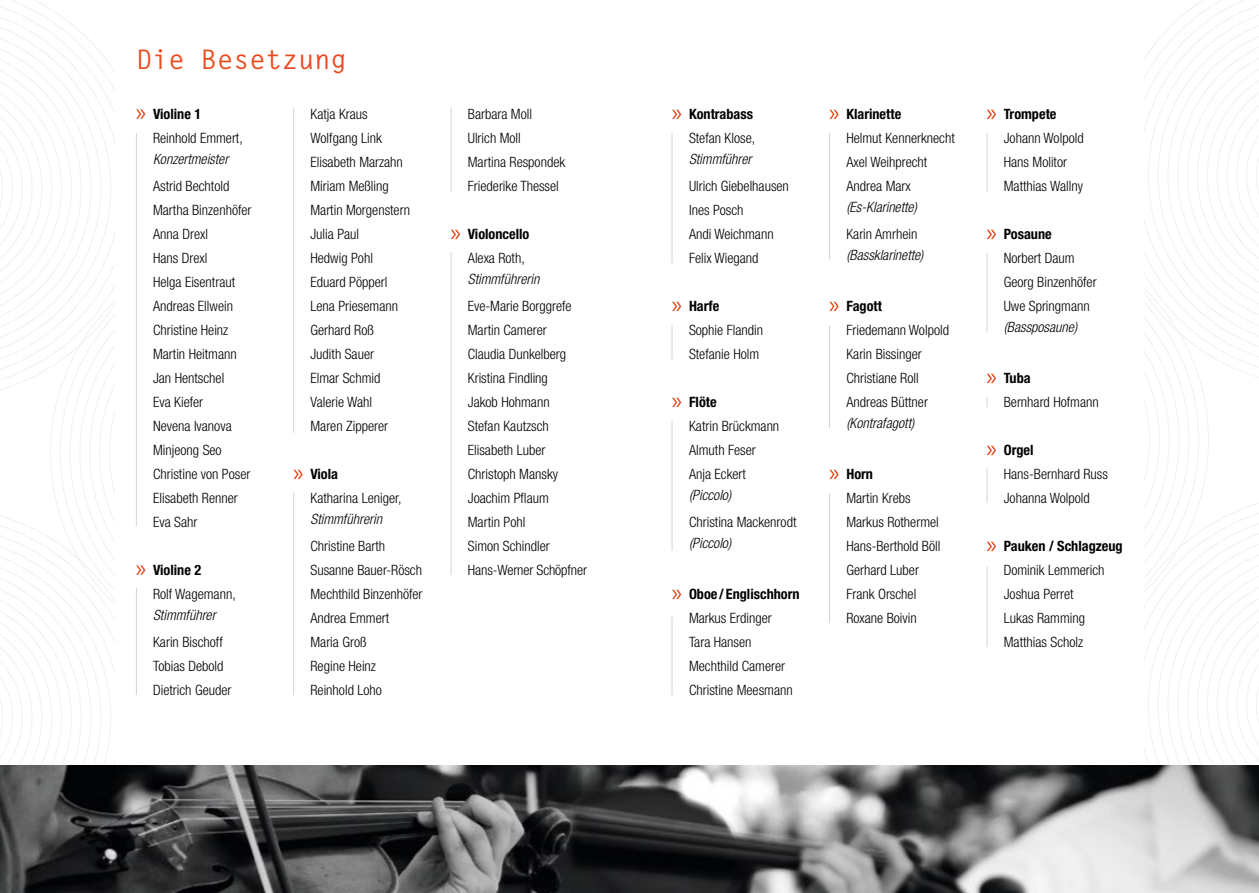
<style>
.page{position:relative;width:1259px;height:893px;background:#fff}
.page>*{position:absolute;margin:0;border:0;box-sizing:border-box;transform-origin:0 0}
.t1{font:700 27px "Letter Gothic Std";color:#e94c21}
.t2{font:300 condensed 14.25px/24px "Helvetica Neue";color:#000}
.t3{font:italic 300 condensed 14.25px "Helvetica Neue";color:#000}
.t4{font:700 condensed 14.25px "Helvetica Neue";color:#000}
</style>
<div class="page">
<svg style="left:1144px;top:0;width:115px;height:62px"></svg>
<svg style="left:1144px;top:62px;width:115px;height:703px"></svg>
<svg style="left:0;top:0;width:115px;height:75px"></svg>
<svg style="left:0;top:75px;width:115px;height:690px"></svg>
<img style="left:0;top:765px;width:1259px;height:128px">
<svg style="left:136px;top:109px;width:9px;height:10px"></svg>
<svg style="left:136px;top:565px;width:9px;height:10px"></svg>
<svg style="left:293px;top:470px;width:10px;height:9px"></svg>
<svg style="left:451px;top:230px;width:9px;height:9px"></svg>
<hr style="left:293px;top:108px;width:1px;height:325px;background:#000">
<hr style="left:293px;top:492px;width:1px;height:203px;background:#000">
<hr style="left:451px;top:108px;width:1px;height:83px;background:#000">
<hr style="left:451px;top:252px;width:1px;height:323px;background:#000">
<hr style="left:136px;top:133px;width:1px;height:393px;background:#000">
<hr style="left:136px;top:588px;width:1px;height:107px;background:#000">
<svg style="left:672px;top:110px;width:9px;height:9px"></svg>
<svg style="left:672px;top:302px;width:9px;height:9px"></svg>
<svg style="left:672px;top:398px;width:9px;height:9px"></svg>
<svg style="left:672px;top:590px;width:9px;height:9px"></svg>
<svg style="left:987px;top:110px;width:9px;height:9px"></svg>
<svg style="left:987px;top:230px;width:9px;height:9px"></svg>
<svg style="left:987px;top:374px;width:9px;height:9px"></svg>
<svg style="left:987px;top:446px;width:9px;height:9px"></svg>
<svg style="left:987px;top:542px;width:9px;height:9px"></svg>
<svg style="left:829px;top:110px;width:9px;height:9px"></svg>
<svg style="left:829px;top:302px;width:9px;height:9px"></svg>
<svg style="left:829px;top:470px;width:9px;height:9px"></svg>
<hr style="left:672px;top:133px;width:1px;height:130px;background:#000">
<hr style="left:672px;top:325px;width:1px;height:34px;background:#000">
<hr style="left:672px;top:420px;width:1px;height:131px;background:#000">
<hr style="left:672px;top:616px;width:1px;height:79px;background:#000">
<hr style="left:829px;top:133px;width:1px;height:126px;background:#000">
<hr style="left:829px;top:325px;width:1px;height:103px;background:#000">
<hr style="left:829px;top:493px;width:1px;height:130px;background:#000">
<hr style="left:986px;top:133px;width:1px;height:59px;background:#000">
<hr style="left:986px;top:253px;width:1px;height:79px;background:#000">
<hr style="left:986px;top:468px;width:1px;height:35px;background:#000">
<hr style="left:986px;top:567px;width:1px;height:80px;background:#000">
<h1 class="t1" style="left:136px;top:43px;width:212px">Die Besetzung</h1>
<p class="t4" style="left:153px;top:105px;width:50px">Violine 1</p>
<p class="t2" style="left:153px;top:126px;width:91px">Reinhold Emmert,</p>
<p class="t3" style="left:153px;top:151px;width:77px">Konzertmeister</p>
<p class="t2" style="left:153px;top:174px;width:100px">Astrid Bechtold<br>Martha Binzenhöfer<br>Anna Drexl<br>Hans Drexl<br>Helga Eisentraut<br>Andreas Ellwein<br>Christine Heinz<br>Martin Heitmann<br>Jan Hentschel<br>Eva Kiefer<br>Nevena Ivanova<br>Minjeong Seo<br>Christine von Poser<br>Elisabeth Renner<br>Eva Sahr</p>
<p class="t4" style="left:153px;top:561px;width:50px">Violine 2</p>
<p class="t2" style="left:153px;top:582px;width:84px">Rolf Wagemann,</p>
<p class="t3" style="left:153px;top:607px;width:64px">Stimmführer</p>
<p class="t2" style="left:153px;top:630px;width:80px">Karin Bischoff<br>Tobias Debold<br>Dietrich Geuder</p>
<p class="t2" style="left:310px;top:102px;width:101px">Katja Kraus<br>Wolfgang Link<br>Elisabeth Marzahn<br>Miriam Meßling<br>Martin Morgenstern<br>Julia Paul<br>Hedwig Pohl<br>Eduard Pöpperl<br>Lena Priesemann<br>Gerhard Roß<br>Judith Sauer<br>Elmar Schmid<br>Valerie Wahl<br>Maren Zipperer</p>
<p class="t4" style="left:310px;top:465px;width:29px">Viola</p>
<p class="t2" style="left:310px;top:486px;width:93px">Katharina Leniger,</p>
<p class="t3" style="left:310px;top:511px;width:73px">Stimmführerin</p>
<p class="t2" style="left:310px;top:534px;width:114px">Christine Barth<br>Susanne Bauer-Rösch<br>Mechthild Binzenhöfer<br>Andrea Emmert<br>Maria Groß<br>Regine Heinz<br>Reinhold Loho</p>
<p class="t2" style="left:468px;top:102px;width:99px">Barbara Moll<br>Ulrich Moll<br>Martina Respondek<br>Friederike Thessel</p>
<p class="t4" style="left:468px;top:225px;width:63px">Violoncello</p>
<p class="t2" style="left:468px;top:246px;width:58px">Alexa Roth,</p>
<p class="t3" style="left:468px;top:271px;width:73px">Stimmführerin</p>
<p class="t2" style="left:468px;top:294px;width:121px">Eve-Marie Borggrefe<br>Martin Camerer<br>Claudia Dunkelberg<br>Kristina Findling<br>Jakob Hohmann<br>Stefan Kautzsch<br>Elisabeth Luber<br>Christoph Mansky<br>Joachim Pflaum<br>Martin Pohl<br>Simon Schindler<br>Hans-Werner Schöpfner</p>
<p class="t4" style="left:689px;top:105px;width:66px">Kontrabass</p>
<p class="t2" style="left:689px;top:126px;width:68px">Stefan Klose,</p>
<p class="t3" style="left:689px;top:151px;width:64px">Stimmführer</p>
<p class="t2" style="left:689px;top:174px;width:101px">Ulrich Giebelhausen<br>Ines Posch<br>Andi Weichmann<br>Felix Wiegand</p>
<p class="t4" style="left:689px;top:297px;width:32px">Harfe</p>
<p class="t2" style="left:689px;top:318px;width:76px">Sophie Flandin<br>Stefanie Holm</p>
<p class="t4" style="left:689px;top:393px;width:29px">Flöte</p>
<p class="t2" style="left:689px;top:414px;width:92px">Katrin Brückmann<br>Almuth Feser<br>Anja Eckert</p>
<p class="t3" style="left:689px;top:487px;width:44px">(Piccolo)</p>
<p class="t2" style="left:689px;top:510px;width:109px">Christina Mackenrodt</p>
<p class="t3" style="left:689px;top:535px;width:44px">(Piccolo)</p>
<p class="t4" style="left:689px;top:585px;width:112px">Oboe / Englischhorn</p>
<p class="t2" style="left:689px;top:606px;width:105px">Markus Erdinger<br>Tara Hansen<br>Mechthild Camerer<br>Christine Meesmann</p>
<p class="t4" style="left:846px;top:105px;width:56px">Klarinette</p>
<p class="t2" style="left:846px;top:126px;width:110px">Helmut Kennerknecht<br>Axel Weihprecht<br>Andrea Marx</p>
<p class="t3" style="left:846px;top:199px;width:72px">(Es-Klarinette)</p>
<p class="t2" style="left:846px;top:222px;width:72px">Karin Amrhein</p>
<p class="t3" style="left:846px;top:247px;width:79px">(Bassklarinette)</p>
<p class="t4" style="left:846px;top:297px;width:37px">Fagott</p>
<p class="t2" style="left:846px;top:318px;width:104px">Friedemann Wolpold<br>Karin Bissinger<br>Christiane Roll<br>Andreas Büttner</p>
<p class="t3" style="left:846px;top:415px;width:69px">(Kontrafagott)</p>
<p class="t4" style="left:846px;top:465px;width:28px">Horn</p>
<p class="t2" style="left:846px;top:486px;width:95px">Martin Krebs<br>Markus Rothermel<br>Hans-Berthold Böll<br>Gerhard Luber<br>Frank Orschel<br>Roxane Boivin</p>
<p class="t4" style="left:1003px;top:105px;width:54px">Trompete</p>
<p class="t2" style="left:1003px;top:126px;width:81px">Johann Wolpold<br>Hans Molitor<br>Matthias Wallny</p>
<p class="t4" style="left:1003px;top:225px;width:49px">Posaune</p>
<p class="t2" style="left:1003px;top:246px;width:94px">Norbert Daum<br>Georg Binzenhöfer<br>Uwe Springmann</p>
<p class="t3" style="left:1003px;top:319px;width:75px">(Bassposaune)</p>
<p class="t4" style="left:1003px;top:369px;width:28px">Tuba</p>
<p class="t2" style="left:1003px;top:390px;width:96px">Bernhard Hofmann</p>
<p class="t4" style="left:1003px;top:441px;width:31px">Orgel</p>
<p class="t2" style="left:1003px;top:462px;width:106px">Hans-Bernhard Russ<br>Johanna Wolpold</p>
<p class="t4" style="left:1003px;top:537px;width:120px">Pauken / Schlagzeug</p>
<p class="t2" style="left:1003px;top:558px;width:102px">Dominik Lemmerich<br>Joshua Perret<br>Lukas Ramming<br>Matthias Scholz</p>
</div>
